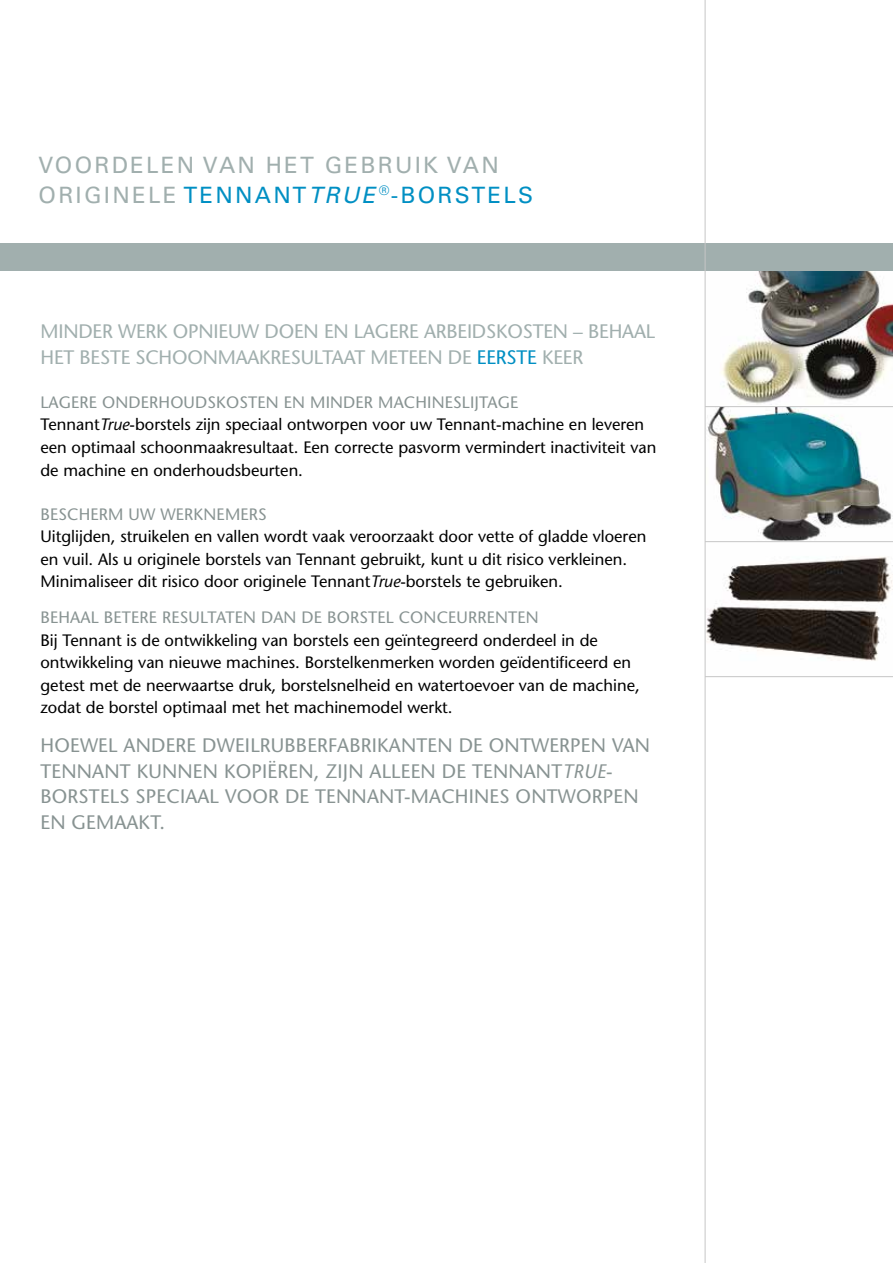
<style>
.page{position:relative;width:893px;height:1263px;background:#fff}
.page>*{position:absolute;margin:0;border:0;box-sizing:border-box;transform-origin:0 0}
.t1{font:22.5px/30px "Univers";letter-spacing:.1em;color:#a1afae}
.t2{font:500 19.5px/25.5px "Stone Sans Std";letter-spacing:.01em;color:#889392}
.t3{font:500 19.5px/25.5px "Stone Sans Std";letter-spacing:-.01em;color:#a1afae}
.t4{font:500 16.5px/22.5px "Stone Sans Std";color:#000}
.t5{font:500 16.5px "Stone Sans Std";letter-spacing:.01em;color:#889392}
.s1{color:#008fc3}
.s2{font-family:"Univers LT Std";font-style:italic;color:#008fc3}
.s3{color:#889392}
.s4{font-style:italic}
</style>
<div class="page">
<img style="left:704px;top:270px;width:189px;height:407px">
<hr style="left:705px;top:406px;width:188px;height:1px;background:#c6c6c6">
<hr style="left:705px;top:676px;width:188px;height:1px;background:#c6c6c6">
<hr style="left:705px;top:541px;width:188px;height:1px;background:#c6c6c6">
<div style="left:0;top:243px;width:893px;height:27px;background:#a1afae"></div>
<hr style="left:705px;top:0;width:1px;height:1263px;background:#c6c6c6">
<h1 class="t1" style="left:39px;top:150px;width:496px">VOORDELEN VAN HET GEBRUIK VAN<br>ORIGINELE <span class="s1">TENNANT</span><span class="s2">TRUE</span> <sup>®</sup><span class="s1">-BORSTELS</span></h1>
<p class="t3" style="left:40px;top:319px;width:616px">MINDER WERK OPNIEUW DOEN EN LAGERE ARBEIDSKOSTEN – BEHAAL<br>HET BESTE SCHOONMAAKRESULTAAT METEEN DE <span class="s1">EERSTE</span> KEER</p>
<p class="t4" style="left:40px;top:391px;width:617px"><span class="s3">LAGERE ONDERHOUDSKOSTEN EN MINDER MACHINESLIJTAGE </span>Tennant<span class="s4">True</span>-borstels zijn speciaal ontworpen voor uw Tennant-machine en leveren een optimaal schoonmaakresultaat. Een correcte pasvorm vermindert inactiviteit van de machine en onderhoudsbeurten.</p>
<p class="t5" style="left:40px;top:504px;width:228px">BESCHERM UW WERKNEMERS</p>
<p class="t4" style="left:40px;top:525px;width:607px">Uitglijden, struikelen en vallen wordt vaak veroorzaakt door vette of gladde vloeren en vuil. Als u originele borstels van Tennant gebruikt, kunt u dit risico verkleinen.<br>Minimaliseer dit risico door originele Tennant<span class="s4">True</span>-borstels te gebruiken.</p>
<p class="t5" style="left:40px;top:608px;width:500px">BEHAAL BETERE RESULTATEN DAN DE BORSTEL CONCEURRENTEN</p>
<p class="t4" style="left:40px;top:629px;width:601px">Bij Tennant is de ontwikkeling van borstels een geïntegreerd onderdeel in de ontwikkeling van nieuwe machines. Borstelkenmerken worden geïdentificeerd en getest met de neerwaartse druk, borstelsnelheid en watertoevoer van de machine, zodat de borstel optimaal met het machinemodel werkt.</p>
<p class="t2" style="left:40px;top:733px;width:611px">HOEWEL ANDERE DWEILRUBBERFABRIKANTEN DE ONTWERPEN VAN TENNANT KUNNEN KOPIËREN, ZIJN ALLEEN DE TENNANT<span class="s4">TRUE</span>-BORSTELS SPECIAAL VOOR DE TENNANT-MACHINES ONTWORPEN EN GEMAAKT.</p>
</div>
